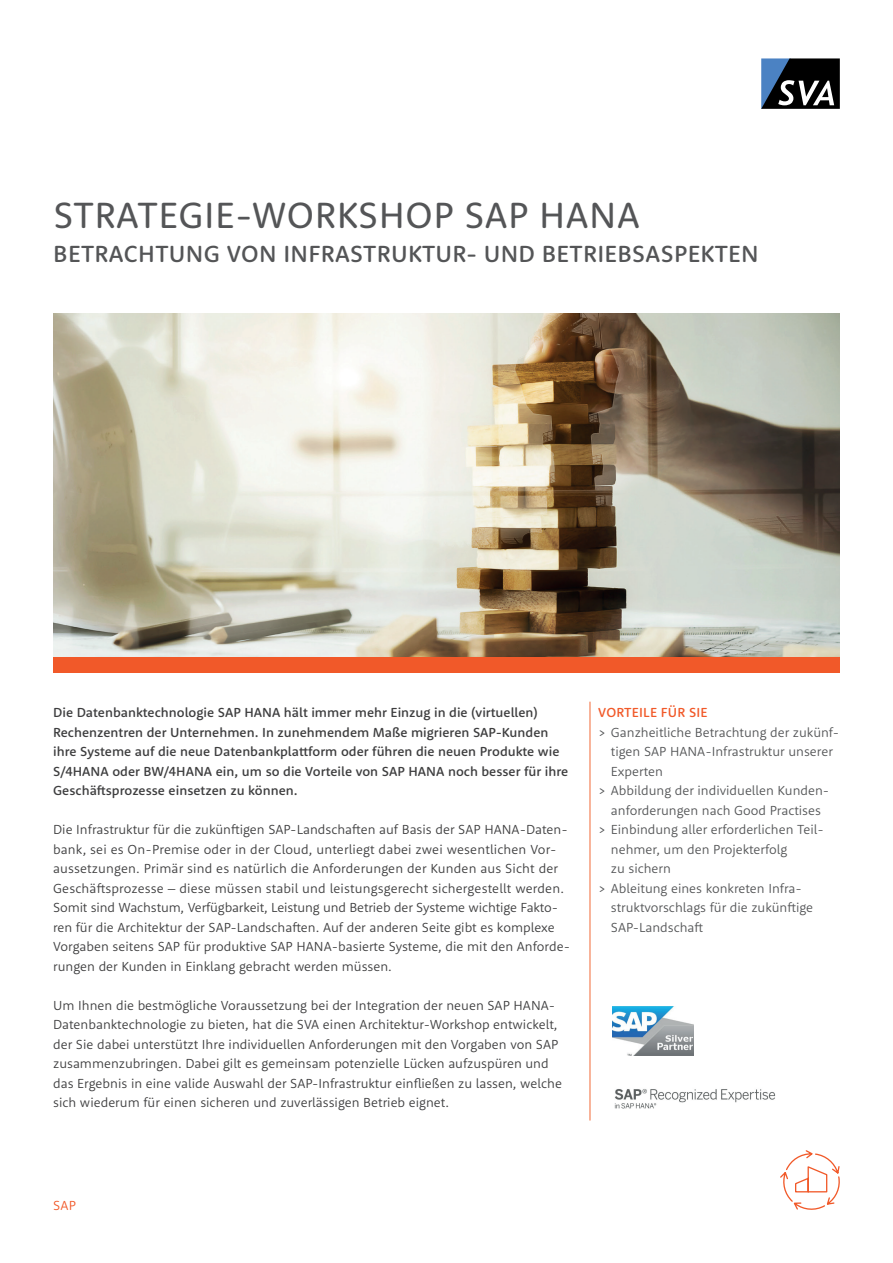
<style>
.page{position:relative;width:893px;height:1263px;background:#fff}
.page>*{position:absolute;margin:0;border:0;box-sizing:border-box;transform-origin:0 0}
.t1{font:37.5px "Rooney Sans";letter-spacing:.015em;color:#545557}
.t2{font:500 24px "Rooney Sans";letter-spacing:.015em;color:#545557}
.t3{font:300 13.5px/19.5px "Rooney Sans";color:#3e3e3f}
.t4{font:500 13.5px/19.5px "Rooney Sans";color:#3e3e3f}
.t5{font:300 13.5px "Rooney Sans";color:#545557}
.t6{font:500 13.5px "Rooney Sans";letter-spacing:.015em;color:#f15929}
.t7{font:300 13.5px "Rooney Sans";color:#f15929}
</style>
<div class="page">
<svg style="left:780px;top:1150px;width:60px;height:60px"></svg>
<svg style="left:761px;top:58px;width:79px;height:51px"></svg>
<img style="left:53px;top:313px;width:787px;height:345px">
<div style="left:53px;top:658px;width:787px;height:15px;background:#f15929"></div>
<hr style="left:590px;top:702px;width:1px;height:418px;background:#f26a37">
<img style="left:614px;top:1089px;width:162px;height:20px">
<img style="left:612px;top:1006px;width:82px;height:50px">
<h1 class="t1" style="left:53px;top:190px;width:588px">STRATEGIE-WORKSHOP SAP HANA</h1>
<h2 class="t2" style="left:53px;top:238px;width:707px">BETRACHTUNG VON INFRASTRUKTUR- UND BETRIEBSASPEKTEN</h2>
<p class="t4" style="left:53px;top:702px;width:517px">Die Datenbanktechnologie SAP HANA hält immer mehr Einzug in die (virtuellen)<br>Rechenzentren der Unternehmen. In zunehmendem Maße migrieren SAP-Kunden ihre Systeme auf die neue Datenbankplattform oder führen die neuen Produkte wie S/4HANA oder BW/4HANA ein, um so die Vorteile von SAP HANA noch besser für ihre Geschäftsprozesse einsetzen zu können.</p>
<p class="t3" style="left:53px;top:819px;width:518px">Die Infrastruktur für die zukünftigen SAP-Landschaften auf Basis der SAP HANA-Daten&shy;bank, sei es On-Premise oder in der Cloud, unterliegt dabei zwei wesentlichen Vor&shy;aussetzungen. Primär sind es natürlich die Anforderungen der Kunden aus Sicht der Geschäftsprozesse – diese müssen stabil und leistungsgerecht sichergestellt werden.<br>Somit sind Wachstum, Verfügbarkeit, Leistung und Betrieb der Systeme wichtige Fakto&shy;ren für die Architektur der SAP-Landschaften. Auf der anderen Seite gibt es komplexe Vorgaben seitens SAP für produktive SAP HANA-basierte Systeme, die mit den Anforde&shy;rungen der Kunden in Einklang gebracht werden müssen.</p>
<p class="t3" style="left:53px;top:995px;width:510px">Um Ihnen die bestmögliche Voraussetzung bei der Integration der neuen SAP HANA-Datenbanktechnologie zu bieten, hat die SVA einen Architektur-Workshop entwickelt, der Sie dabei unterstützt Ihre individuellen Anforderungen mit den Vorgaben von SAP zusammenzubringen. Dabei gilt es gemeinsam potenzielle Lücken aufzuspüren und das Ergebnis in eine valide Auswahl der SAP-Infrastruktur einfließen zu lassen, welche sich wiederum für einen sicheren und zuverlässigen Betrieb eignet.</p>
<p class="t6" style="left:598px;top:704px;width:111px">VORTEILE FÜR SIE</p>
<p class="t5" style="left:598px;top:723px;width:243px">&gt; Ganzheitliche Betrachtung der zukünf-</p>
<p class="t5" style="left:611px;top:742px;width:224px">tigen SAP HANA-Infrastruktur unserer</p>
<p class="t5" style="left:611px;top:762px;width:53px">Experten</p>
<p class="t5" style="left:598px;top:781px;width:233px">&gt; Abbildung der individuellen Kunden-</p>
<p class="t5" style="left:611px;top:801px;width:212px">anforderungen nach Good Practises</p>
<p class="t5" style="left:598px;top:820px;width:227px">&gt; Einbindung aller erforderlichen Teil-</p>
<p class="t5" style="left:611px;top:840px;width:178px">nehmer, um den Projekterfolg</p>
<p class="t5" style="left:611px;top:859px;width:62px">zu sichern</p>
<p class="t5" style="left:598px;top:879px;width:205px">&gt; Ableitung eines konkreten Infra-</p>
<p class="t5" style="left:611px;top:898px;width:204px">struktvorschlags für die zukünftige</p>
<p class="t5" style="left:611px;top:918px;width:94px">SAP-Landschaft</p>
<p class="t7" style="left:53px;top:1196px;width:24px">SAP</p>
</div>
